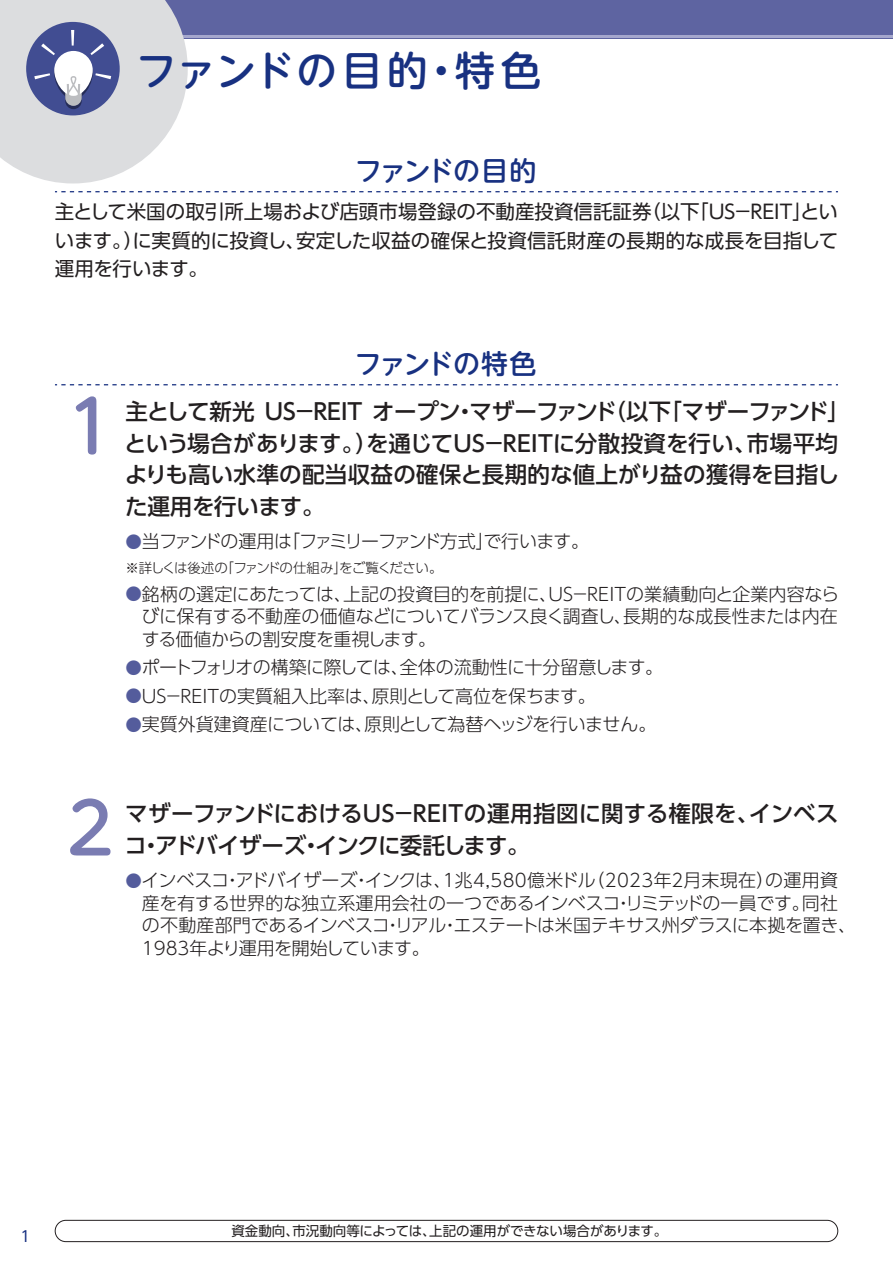
<style>
.page{position:relative;width:893px;height:1263px;background:#fff}
.page>*{position:absolute;margin:0;border:0;box-sizing:border-box;transform-origin:0 0}
.t1{font:500 70.5px "UD Shin M Go Pro";color:#7a7cb2}
.t2{font:500 40.5px "UD Shin M Go Pro";letter-spacing:.045em;color:#183181}
.t3{font:500 27px "UD Shin M Go Pro";letter-spacing:-.065em;color:#183181}
.t4{font:500 22.5px/31.5px "UD Shin Go Pro";letter-spacing:-.005em;color:#231f20}
.t5{font:19.5px/28.5px "UD Shin Go Pro";letter-spacing:.005em;color:#231f20;text-align:justify}
.t6{font:300 18px/22.5px "UD Shin Go Pro";letter-spacing:-.02em;color:#231f20;text-align:justify}
.t7{font:300 18px "UD Shin Go Pro";color:#231f20}
.t8{font:300 18px "UD Shin Go Pro";letter-spacing:-.075em;color:#231f20}
.t9{font:15px "UD Shin Go Pro";color:#183181}
.t10{font:13.5px "UD Shin Go Pro";color:#231f20}
.t11{font:300 13.5px "UD Shin Go Pro";letter-spacing:-.07em;color:#231f20}
.s1{font-size:16.5px;color:#545c9c}
</style>
<div class="page">
<div style="left:0;top:0;width:893px;height:38px;background:#5e64a1"></div>
<hr style="left:0;top:35px;width:893px;height:3px;background:#a5a7cd">
<svg style="left:0;top:0;width:188px;height:183px;background:#c7cad6"></svg>
<svg style="left:55px;top:191px;width:783px;height:1px"></svg>
<svg style="left:55px;top:384px;width:783px;height:1px"></svg>
<div style="left:55px;top:1220px;width:783px;height:22px;border:1px solid #231f20;border-radius:11px"></div>
<h2 class="t2" style="left:136px;top:38px;width:406px">ファンドの目的・特色</h2>
<h3 class="t3" style="left:355px;top:149px;width:183px">ファンドの目的</h3>
<p class="t5" style="left:55px;top:197px;width:785px">主として米国の取引所上場および店頭市場登録の不動産投資信託証券（以下「US－REIT」といいます。）に実質的に投資し、安定した収益の確保と投資信託財産の長期的な成長を目指して運用を行います。</p>
<h3 class="t3" style="left:355px;top:342px;width:183px">ファンドの特色</h3>
<h1 class="t1" style="left:55px;top:369px;width:72px">１</h1>
<p class="t4" style="left:124px;top:395px;width:727px">主として新光 US－REIT オープン・マザーファンド（以下「マザーファンド」という場合があります。）を通じてUS－REITに分散投資を行い、市場平均よりも高い水準の配当収益の確保と長期的な値上がり益の獲得を目指した運用を行います。</p>
<p class="t8" style="left:125px;top:527px;width:465px"><span class="s1">●</span>当ファンドの運用は「ファミリーファンド方式」で行います。</p>
<p class="t11" style="left:125px;top:557px;width:319px">※詳しくは後述の「ファンドの仕組み」をご覧ください。</p>
<p class="t6" style="left:142px;top:582px;width:699px;text-indent:-16px"><span class="s1">●</span>銘柄の選定にあたっては、上記の投資目的を前提に、US－REITの業績動向と企業内容ならびに保有する不動産の価値などについてバランス良く調査し、長期的な成長性または内在する価値からの割安度を重視します。</p>
<p class="t6" style="left:125px;top:655px;width:539px"><span class="s1">●</span>ポートフォリオの構築に際しては、全体の流動性に十分留意します。</p>
<p class="t7" style="left:125px;top:681px;width:472px"><span class="s1">●</span>US－REITの実質組入比率は、原則として高位を保ちます。</p>
<p class="t6" style="left:125px;top:712px;width:532px"><span class="s1">●</span>実質外貨建資産については、原則として為替ヘッジを行いません。</p>
<h1 class="t1" style="left:55px;top:771px;width:72px">２</h1>
<p class="t4" style="left:125px;top:797px;width:715px">マザーファンドにおけるUS－REITの運用指図に関する権限を、インベスコ・アドバイザーズ・インクに委託します。</p>
<p class="t6" style="left:142px;top:868px;width:716px;text-align:left;text-indent:-16px"><span class="s1">●</span>インベスコ・アドバイザーズ・インクは、1兆4,580億米ドル（2023年２月末現在）の運用資産を有する世界的な独立系運用会社の一つであるインベスコ・リミテッドの一員です。同社の不動産部門であるインベスコ・リアル・エステートは米国テキサス州ダラスに本拠を置き、1983年より運用を開始しています。</p>
<p class="t9" style="left:21px;top:1224px;width:11px">1</p>
<p class="t10" style="left:231px;top:1220px;width:437px">資金動向、市況動向等によっては、上記の運用ができない場合があります。</p>
</div>
